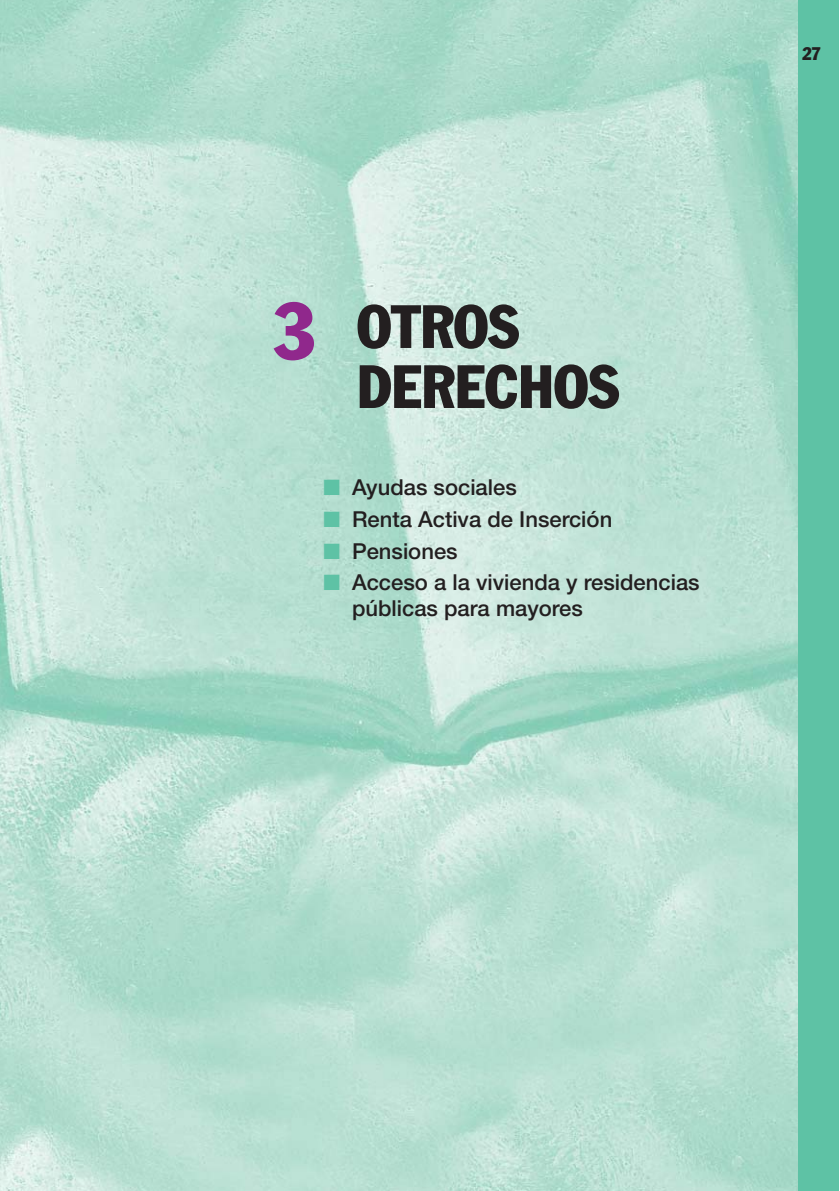
<style>
.page{position:relative;width:840px;height:1191px;background:#fff}
.page>*{position:absolute;margin:0;border:0;box-sizing:border-box;transform-origin:0 0}
.t1{font:condensed 80px "Franklin Gothic";color:#90288c}
.t2{font:condensed 60px/60px "Franklin Gothic";color:#231f20}
.t3{font:500 22px/26px "Helvetica Neue";color:#231f20}
.t4{font:condensed 18px "Franklin Gothic";color:#231f20}
.s1{color:#5ec2a5}
</style>
<div class="page">
<img style="left:0;top:1px;width:798px;height:1190px">
<div style="left:798px;top:1px;width:40px;height:1190px;background:#5ec2a5"></div>
<h1 class="t1" style="left:272px;top:303px;width:44px">3</h1>
<h2 class="t2" style="left:357px;top:301px;width:264px">OTROS<br>DERECHOS</h2>
<p class="t3" style="left:323px;top:476px;width:195px"><span class="s1">■</span> Ayudas sociales</p>
<p class="t3" style="left:323px;top:508px;width:290px"><span class="s1">■</span> Renta Activa de Inserción</p>
<p class="t3" style="left:323px;top:540px;width:135px"><span class="s1">■</span> Pensiones</p>
<p class="t3" style="left:352px;top:571px;width:349px;text-indent:-28px"><span class="s1">■</span> Acceso a la vivienda y residencias públicas para mayores</p>
<p class="t4" style="left:801px;top:47px;width:20px">27</p>
</div>
